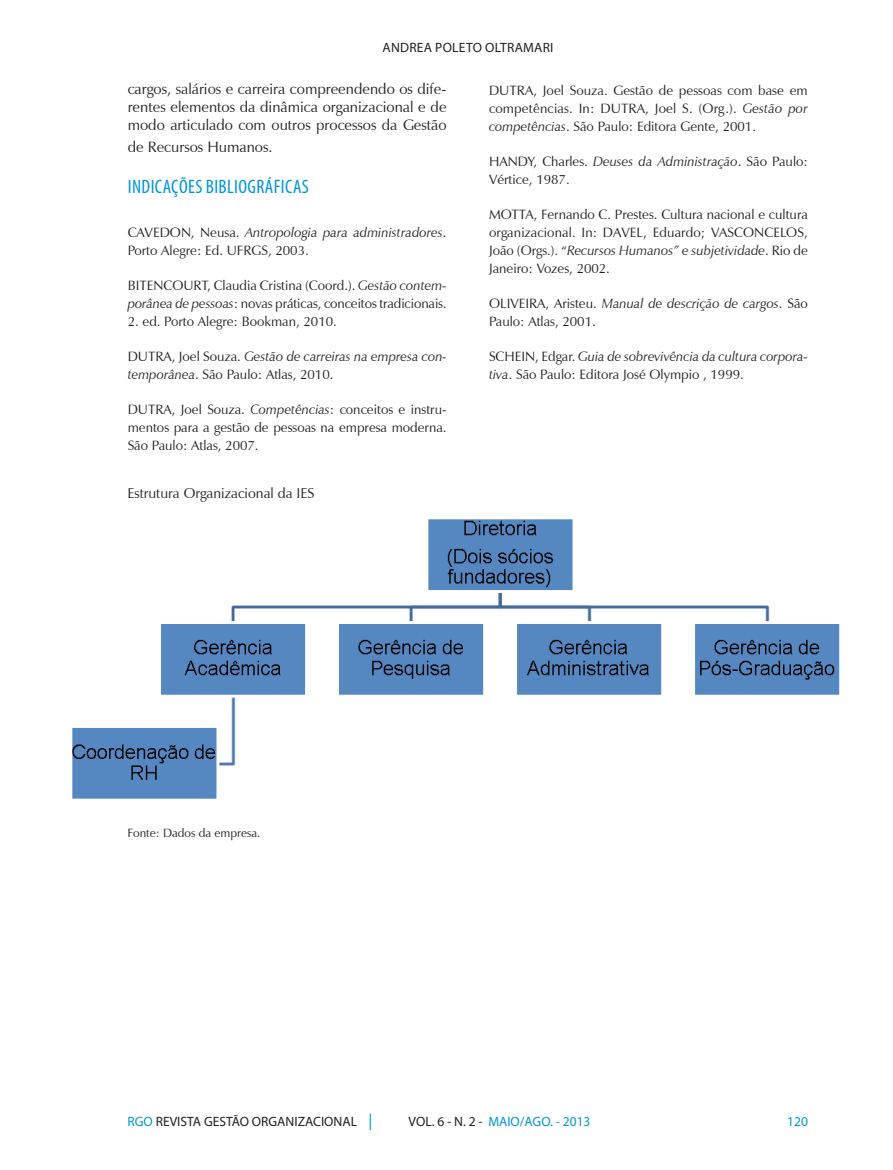
<style>
.page{position:relative;width:893px;height:1170px;background:#fff}
.page>*{position:absolute;margin:0;border:0;box-sizing:border-box;transform-origin:0 0}
.t1{font:condensed 19.5px "Myriad Pro";letter-spacing:.02em;color:#0095d9}
.t2{font:15px/18px "Zapf Humanist 601 BT";color:#231f20;text-align:justify}
.t3{font:14.25px "Zapf Humanist 601 BT";color:#231f20}
.t4{font:13.5px/18px "Zapf Humanist 601 BT";color:#231f20}
.t5{font:italic 13.5px/18px "Zapf Humanist 601 BT";color:#231f20}
.t6{font:13.5px "Myriad Pro";color:#231f20}
.t7{font:13.5px "Myriad Pro";color:#0095d9}
.t8{font:12px "Zapf Humanist 601 BT";color:#231f20}
.s1{font-style:italic}
.s2{font-style:normal}
.s3{color:#0095d9}
.s4{font-size:16.5px;color:#0095d9}
.s5{color:#231f20}
</style>
<div class="page">
<img style="left:72px;top:519px;width:768px;height:280px">
<p class="t6" style="left:382px;top:39px;width:18px">ANDREA</p>
<p class="t6" style="left:435px;top:39px;width:17px">POLETO</p>
<p class="t6" style="left:485px;top:39px;width:18px">OLTRAMARI</p>
<p class="t2" style="left:128px;top:80px;width:320px">cargos, salários e carreira compreendendo os dife&shy;rentes elementos da dinâmica organizacional e de modo articulado com outros processos da Gestão</p>
<p class="t2" style="left:128px;top:138px;width:146px">de Recursos Humanos.</p>
<h1 class="t1" style="left:128px;top:174px;width:183px">INDICAÇÕES BIBLIOGRÁFICAS</h1>
<p class="t4" style="left:128px;top:223px;width:320px">CAVEDON, Neusa. <span class="s1">Antropologia para administradores</span>.<br>Porto Alegre: Ed. UFRGS, 2003.</p>
<p class="t4" style="left:128px;top:276px;width:320px">BITENCOURT, Claudia Cristina (Coord.). <span class="s1">Gestão contem&shy;porânea de pessoas</span>: novas práticas, conceitos tradicionais.</p>
<p class="t4" style="left:128px;top:312px;width:211px">2. ed. Porto Alegre: Bookman, 2010.</p>
<p class="t5" style="left:128px;top:347px;width:320px"><span class="s2">DUTRA, Joel Souza.</span> Gestão de carreiras na empresa con&shy;temporânea<span class="s2">. São Paulo: Atlas, 2010.</span></p>
<p class="t4" style="left:128px;top:400px;width:320px;text-align:justify">DUTRA, Joel Souza. <span class="s1">Competências</span>: conceitos e instru&shy;mentos para a gestão de pessoas na empresa moderna.<br>São Paulo: Atlas, 2007.</p>
<p class="t4" style="left:489px;top:82px;width:320px;text-align:justify">DUTRA, Joel Souza. Gestão de pessoas com base em competências. In: DUTRA, Joel S. (Org.). <span class="s1">Gestão por competências</span>. São Paulo: Editora Gente, 2001.</p>
<p class="t4" style="left:489px;top:153px;width:320px">HANDY, Charles. <span class="s1">Deuses da Administração</span>. São Paulo:<br>Vértice, 1987.</p>
<p class="t4" style="left:489px;top:206px;width:320px;text-align:justify">MOTTA, Fernando C. Prestes. Cultura nacional e cultura organizacional. In: DAVEL, Eduardo; VASCONCELOS, João (Orgs.). “<span class="s1">Recursos Humanos” e subjetividade</span>. Rio de Janeiro: Vozes, 2002.</p>
<p class="t4" style="left:489px;top:294px;width:320px">OLIVEIRA, Aristeu. <span class="s1">Manual de descrição de cargos</span>. São<br>Paulo: Atlas, 2001.</p>
<p class="t4" style="left:489px;top:347px;width:320px">SCHEIN, Edgar. <span class="s1">Guia de sobrevivência da cultura corpora&shy;tiva</span>. São Paulo: Editora José Olympio , 1999.</p>
<p class="t3" style="left:128px;top:484px;width:188px">Estrutura Organizacional da IES</p>
<p class="t8" style="left:128px;top:825px;width:134px">Fonte: Dados da empresa.</p>
<p class="t6" style="left:128px;top:1113px;width:246px"><span class="s3">RGO</span> REVISTA GESTÃO ORGANIZACIONAL <span class="s4">|</span></p>
<p class="t7" style="left:409px;top:1113px;width:183px"><span class="s5">VOL. 6 - N. 2 -</span> MAIO/AGO. - 2013</p>
<p class="t7" style="left:787px;top:1113px;width:22px">120</p>
</div>
